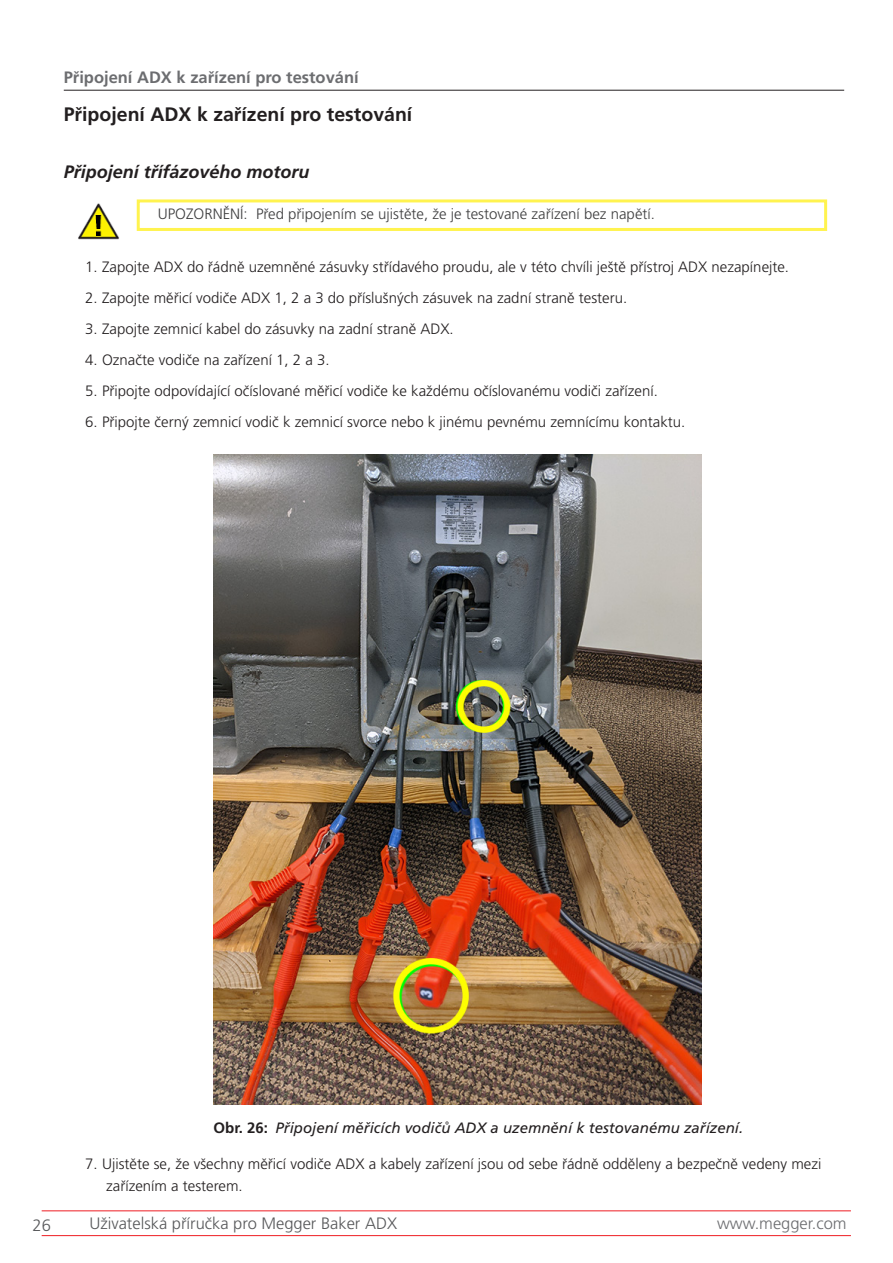
<style>
.page{position:relative;width:893px;height:1263px;background:#fff}
.page>*{position:absolute;margin:0;border:0;box-sizing:border-box;transform-origin:0 0}
.Heading2{font:700 19.5px "Frutiger LT Pro";color:#231f20}
.Heading3{font:italic 700 18px "Frutiger LT Pro";color:#231f20}
.t1{font:300 16.5px "Frutiger LT Pro";color:#57585a}
.t2{font:700 16.5px "Frutiger LT Pro";color:#6c6d70}
.t3{font:300 16.5px "Frutiger LT Pro";color:#6c6d70}
.t4{font:300 15px/22.5px "Frutiger LT Pro";color:#231f20}
.Caution{font:300 15px "Frutiger LT Pro";color:#3e3e3f}
.t5{font:italic 15px "Frutiger LT Pro";color:#231f20}
.s1{font-weight:700;font-style:normal}
</style>
<div class="page">
<img style="left:78px;top:203px;width:41px;height:37px">
<div style="left:137px;top:199px;width:690px;height:32px;border:3px solid #fff34f"></div>
<img style="left:213px;top:454px;width:488px;height:651px">
<hr style="left:64px;top:90px;width:780px;height:1px;background:#231f20">
<hr style="left:42px;top:1210px;width:809px;height:1px;background:#ee1d23">
<hr style="left:42px;top:1235px;width:809px;height:1px;background:#ee1d23">
<p class="t2" style="left:64px;top:67px;width:296px">Připojení ADX k zařízení pro testování</p>
<p class="Heading2" style="left:64px;top:103px;width:350px">Připojení ADX k zařízení pro testování</p>
<p class="Heading3" style="left:64px;top:161px;width:247px">Připojení třífázového motoru</p>
<p class="Caution" style="left:158px;top:205px;width:499px">UPOZORNĚNÍ: Před připojením se ujistěte, že je testované zařízení bez napětí.</p>
<p class="t4" style="left:85px;top:256px;width:705px">1. Zapojte ADX do řádně uzemněné zásuvky střídavého proudu, ale v této chvíli ještě přístroj ADX nezapínejte.</p>
<p class="t4" style="left:85px;top:287px;width:543px">2. Zapojte měřicí vodiče ADX 1, 2 a 3 do příslušných zásuvek na zadní straně testeru.</p>
<p class="t4" style="left:85px;top:318px;width:370px">3. Zapojte zemnicí kabel do zásuvky na zadní straně ADX.</p>
<p class="t4" style="left:85px;top:349px;width:246px">4. Označte vodiče na zařízení 1, 2 a 3.</p>
<p class="t4" style="left:85px;top:380px;width:574px">5. Připojte odpovídající očíslované měřicí vodiče ke každému očíslovanému vodiči zařízení.</p>
<p class="t4" style="left:85px;top:411px;width:602px">6. Připojte černý zemnicí vodič k zemnicí svorce nebo k jinému pevnému zemnícímu kontaktu.</p>
<p class="t5" style="left:214px;top:1119px;width:531px"><span class="s1">Obr. 26:</span> Připojení měřicích vodičů ADX a uzemnění k testovanému zařízení.</p>
<p class="t4" style="left:106px;top:1152px;width:716px;text-indent:-21px">7. Ujistěte se, že všechny měřicí vodiče ADX a kabely zařízení jsou od sebe řádně odděleny a bezpečně vedeny mezi zařízením a testerem.</p>
<p class="t1" style="left:32px;top:1215px;width:20px">26</p>
<p class="t1" style="left:89px;top:1213px;width:309px">Uživatelská příručka pro Megger Baker ADX</p>
<p class="t3" style="left:717px;top:1213px;width:131px">www.megger.com</p>
</div>
